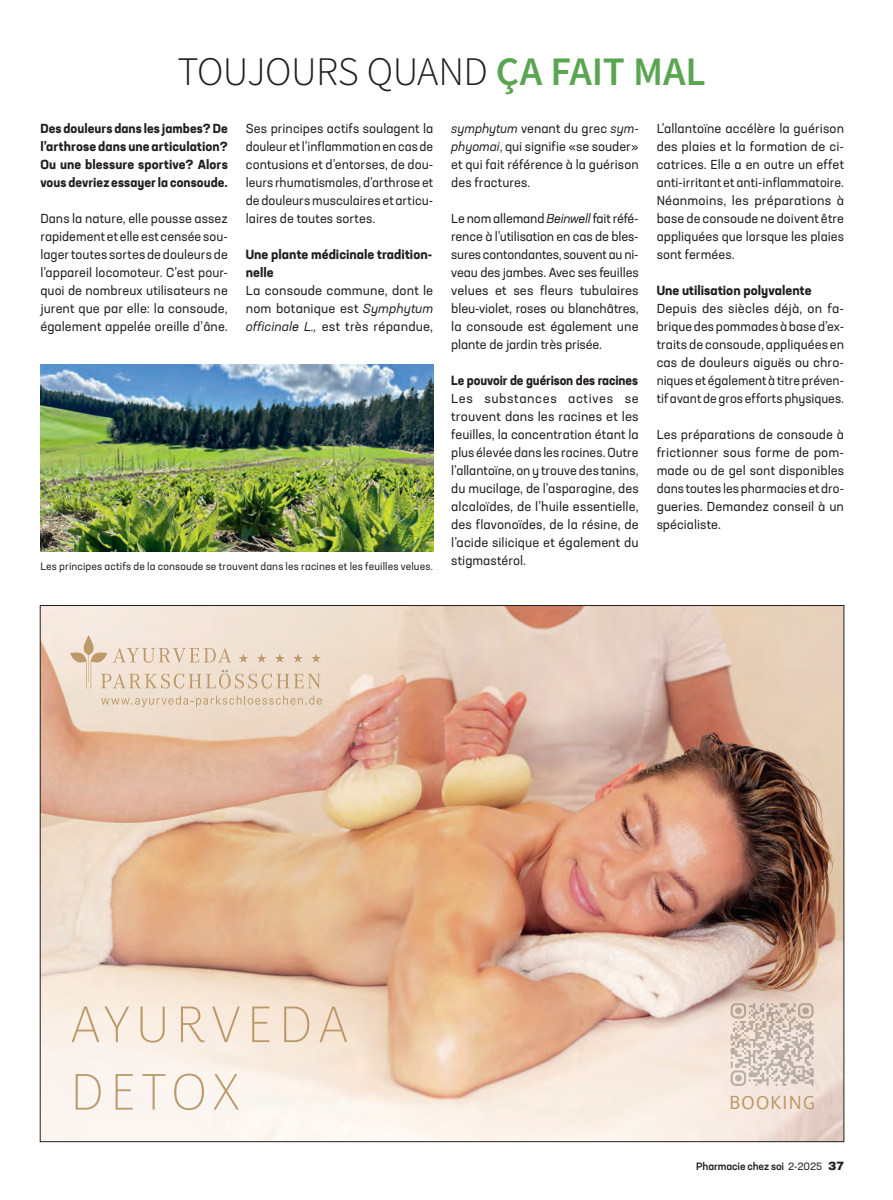
<style>
.page{position:relative;width:893px;height:1200px;background:#fff}
.page>*{position:absolute;margin:0;border:0;box-sizing:border-box;transform-origin:0 0}
.t1{font:200 57px/67.5px "Milo Offc";letter-spacing:.1em;color:#bb9969}
.Titelschrift_PR_DE{font:40.5px "Source Sans Variable";letter-spacing:-.015em;color:#231f20}
.t2{font:21px "Milo Offc";letter-spacing:.03em;color:#bb9969}
.Zwischentitel_PR__FR{font:700 13.05px/18px "Neusa Next Std";color:#231f20}
.Zwischentitel_PR__FR-2{font:700 13.05px "Neusa Next Std";color:#231f20;scale:.96 1}
.Grundtext_PR_FR{font:12.9px/18px "Neusa Next Std";letter-spacing:.005em;color:#231f20;text-align:justify}
.Lead_PR_FR{font:700 12.9px/18px "Neusa Next Std";letter-spacing:.005em;color:#231f20;text-align:justify}
.Bildlegende_PR___RED_FR{font:10.5px "Neusa Next Std";letter-spacing:.01em;color:#231f20}
.t3{font:500 10.5px "Neusa Next Std";letter-spacing:-.01em;color:#231f20}
.s1{color:#5aa551}
.s2{font-style:italic}
.s3{font-weight:400}
.s4{font-family:"Akzidenz Grotesk BQ Super";font-weight:400;font-size:12px}
</style>
<div class="page">
<img style="left:42px;top:607px;width:800px;height:532px">
<svg style="left:70px;top:635px;width:251px;height:53px;background:#ead8c6"></svg>
<svg style="left:731px;top:1002px;width:83px;height:38px;background:#d7c6bb"></svg>
<div style="left:802px;top:1007px;width:7px;height:6px;background:#b2a49a;border-radius:3px"></div>
<svg style="left:731px;top:1069px;width:15px;height:16px"></svg>
<svg style="left:735px;top:1074px;width:7px;height:7px"></svg>
<svg style="left:101px;top:695px;width:221px;height:12px;background:#e4d0bb"></svg>
<img style="left:40px;top:364px;width:393px;height:187px">
<p class="Titelschrift_PR_DE" style="left:178px;top:47px;width:530px">TOUJOURS QUAND <span class="s1">ÇA FAIT MAL</span></p>
<p class="Lead_PR_FR" style="left:40px;top:119px;width:189px">Des douleurs dans les jambes? De l’arthrose dans une articulation?<br>Ou une blessure sportive? Alors vous devriez essayer la consoude.</p>
<p class="Grundtext_PR_FR" style="left:40px;top:209px;width:189px">Dans la nature, elle pousse assez rapidement et elle est censée sou&shy;lager toutes sortes de douleurs de l’appareil locomoteur. C’est pour&shy;quoi de nombreux utilisateurs ne jurent que par elle: la consoude, également appelée oreille d’âne.</p>
<p class="Grundtext_PR_FR" style="left:246px;top:119px;width:189px">Ses principes actifs soulagent la douleur et l’inflammation en cas de contusions et d’entorses, de dou&shy;leurs rhumatismales, d’arthrose et de douleurs musculaires et articu&shy;laires de toutes sortes.</p>
<p class="Zwischentitel_PR__FR" style="left:246px;top:245px;width:188px">Une plante médicinale tradition&shy;nelle</p>
<p class="Grundtext_PR_FR" style="left:246px;top:281px;width:189px">La consoude commune, dont le nom botanique est <span class="s2">Symphytum officinale L.,</span> est très répandue,</p>
<p class="Grundtext_PR_FR" style="left:451px;top:119px;width:189px"><span class="s2">symphytum</span> venant du grec <span class="s2">sym&shy;phyomai</span>, qui signifie «se souder» et qui fait référence à la guérison des fractures.</p>
<p class="Grundtext_PR_FR" style="left:451px;top:209px;width:189px">Le nom allemand <span class="s2">Beinwell</span> fait réfé&shy;rence à l’utilisation en cas de bles&shy;sures contondantes, souvent au ni&shy;veau des jambes. Avec ses feuilles velues et ses fleurs tubulaires bleu-violet, roses ou blanchâtres, la consoude est également une plante de jardin très prisée.</p>
<p class="Zwischentitel_PR__FR-2" style="left:451px;top:372px;width:196px">Le pouvoir de guérison des racines</p>
<p class="Grundtext_PR_FR" style="left:451px;top:389px;width:189px">Les substances actives se trouvent dans les racines et les feuilles, la concentration étant la plus élevée dans les racines. Outre l’allantoïne, on y trouve des tanins, du mucilage, de l’asparagine, des alcaloïdes, de l’huile essentielle, des flavonoïdes, de la résine, de l’acide silicique et également du stigmastérol.</p>
<p class="Grundtext_PR_FR" style="left:657px;top:119px;width:189px">L’allantoïne accélère la guérison des plaies et la formation de ci&shy;catrices. Elle a en outre un effet anti-irritant et anti-inflammatoire.<br>Néanmoins, les préparations à base de consoude ne doivent être appliquées que lorsque les plaies sont fermées.</p>
<p class="Zwischentitel_PR__FR" style="left:657px;top:281px;width:156px">Une utilisation polyvalente</p>
<p class="Grundtext_PR_FR" style="left:657px;top:299px;width:189px">Depuis des siècles déjà, on fa&shy;brique des pommades à base d’ex&shy;traits de consoude, appliquées en cas de douleurs aiguës ou chro&shy;niques et également à titre préven&shy;tif avant de gros efforts physiques.</p>
<p class="Grundtext_PR_FR" style="left:657px;top:425px;width:189px">Les préparations de consoude à frictionner sous forme de pom&shy;made ou de gel sont disponibles dans toutes les pharmacies et dro&shy;gueries. Demandez conseil à un spécialiste.</p>
<p class="Bildlegende_PR___RED_FR" style="left:40px;top:559px;width:394px">Les principes actifs de la consoude se trouvent dans les racines et les feuilles velues.</p>
<p class="t1" style="left:70px;top:990px;width:280px">AYURVEDA<br>DETOX</p>
<p class="t2" style="left:729px;top:1090px;width:88px">BOOKING</p>
<p class="t3" style="left:696px;top:1159px;width:149px">Pharmacie chez soi <span class="s3">2-2025</span> <span class="s4">37</span></p>
</div>
